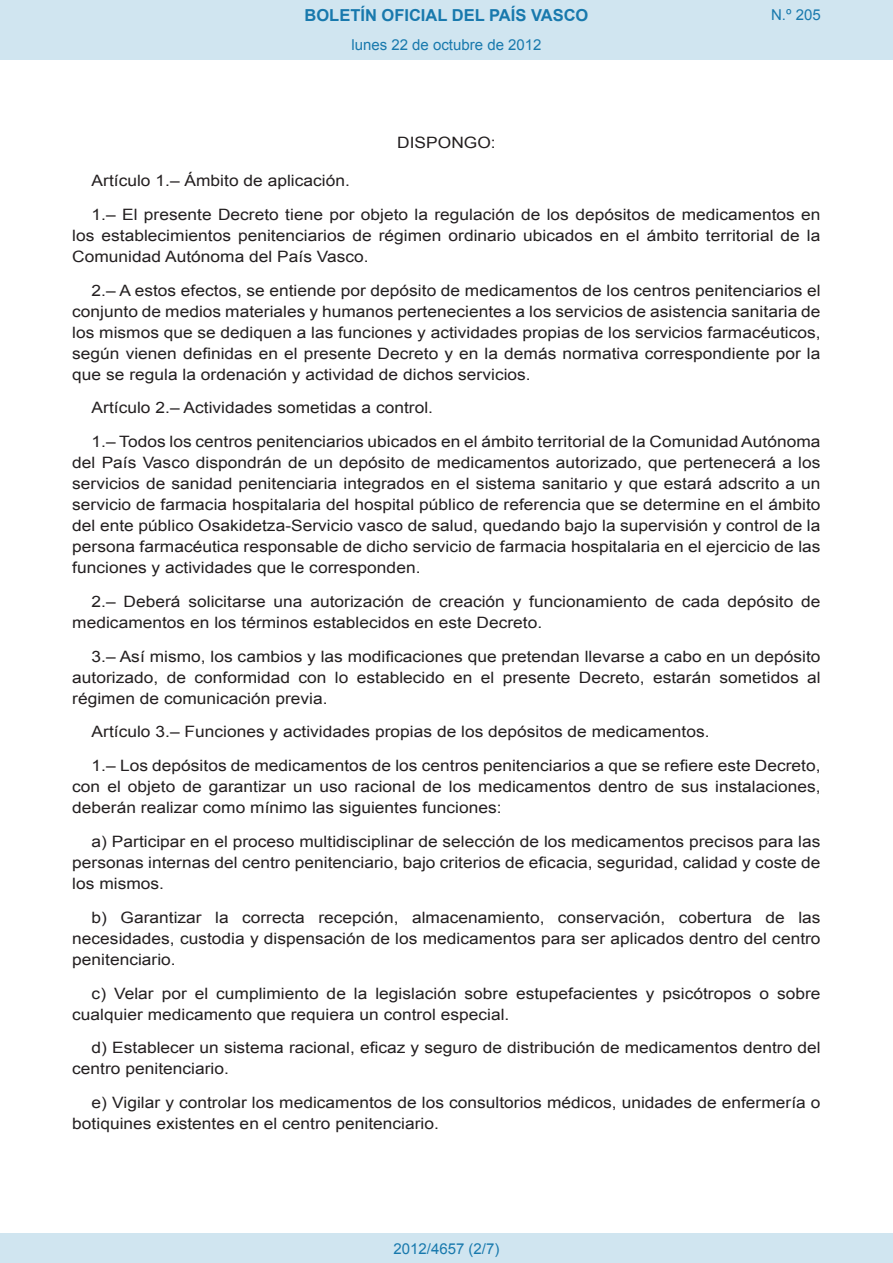
<style>
.page{position:relative;width:893px;height:1263px;background:#fff}
.page>*{position:absolute;margin:0;border:0;box-sizing:border-box;transform-origin:0 0}
.t1{font:700 16.5px "Arial";color:#1879ad}
.BOPVDetalle{font:15.6px/21px "Arial";color:#231f20;text-align:justify;scale:1.11 1}
.BOPVClave{font:15.6px "Arial";color:#231f20;scale:1.11 1}
.Paginacion_Centro{font:15px "Arial";color:#1879ad}
</style>
<div class="page">
<div style="left:0;top:0;width:893px;height:60px;background:#d0e5f0"></div>
<div style="left:0;top:1233px;width:893px;height:30px;background:#d0e5f0"></div>
<p class="t1" style="left:305px;top:4px;width:285px">BOLETÍN OFICIAL DEL PAÍS VASCO</p>
<p class="Paginacion_Centro" style="left:351px;top:35px;width:192px">lunes 22 de octubre de 2012</p>
<p class="BOPVClave" style="left:397px;top:132px;width:90px">DISPONGO:</p>
<p class="Paginacion_Centro" style="left:771px;top:5px;width:51px">N.º 205</p>
<p class="BOPVDetalle" style="left:92px;top:170px;width:234px">Artículo 1.– Ámbito de aplicación.</p>
<p class="BOPVDetalle" style="left:72px;top:204px;width:676px;text-indent:19px">1.– El presente Decreto tiene por objeto la regulación de los depósitos de medicamentos en los establecimientos penitenciarios de régimen ordinario ubicados en el ámbito territorial de la Comunidad Autónoma del País Vasco.</p>
<p class="BOPVDetalle" style="left:72px;top:280px;width:676px;text-indent:19px">2.– A estos efectos, se entiende por depósito de medicamentos de los centros penitenciarios el conjunto de medios materiales y humanos pertenecientes a los servicios de asistencia sanitaria de los mismos que se dediquen a las funciones y actividades propias de los servicios farmacéuticos, según vienen definidas en el presente Decreto y en la demás normativa correspondiente por la que se regula la ordenación y actividad de dichos servicios.</p>
<p class="BOPVDetalle" style="left:92px;top:398px;width:309px">Artículo 2.– Actividades sometidas a control.</p>
<p class="BOPVDetalle" style="left:72px;top:431px;width:676px;text-indent:19px">1.– Todos los centros penitenciarios ubicados en el ámbito territorial de la Comunidad Autónoma del País Vasco dispondrán de un depósito de medicamentos autorizado, que pertenecerá a los servicios de sanidad penitenciaria integrados en el sistema sanitario y que estará adscrito a un servicio de farmacia hospitalaria del hospital público de referencia que se determine en el ámbito del ente público Osakidetza-Servicio vasco de salud, quedando bajo la supervisión y control de la persona farmacéutica responsable de dicho servicio de farmacia hospitalaria en el ejercicio de las funciones y actividades que le corresponden.</p>
<p class="BOPVDetalle" style="left:72px;top:591px;width:676px;text-indent:19px">2.– Deberá solicitarse una autorización de creación y funcionamiento de cada depósito de medicamentos en los términos establecidos en este Decreto.</p>
<p class="BOPVDetalle" style="left:72px;top:646px;width:676px;text-indent:19px">3.– Así mismo, los cambios y las modificaciones que pretendan llevarse a cabo en un depósito autorizado, de conformidad con lo establecido en el presente Decreto, estarán sometidos al régimen de comunicación previa.</p>
<p class="BOPVDetalle" style="left:92px;top:722px;width:558px">Artículo 3.– Funciones y actividades propias de los depósitos de medicamentos.</p>
<p class="BOPVDetalle" style="left:72px;top:755px;width:676px;text-indent:19px">1.– Los depósitos de medicamentos de los centros penitenciarios a que se refiere este Decreto, con el objeto de garantizar un uso racional de los medicamentos dentro de sus instalaciones, deberán realizar como mínimo las siguientes funciones:</p>
<p class="BOPVDetalle" style="left:72px;top:831px;width:676px;text-indent:19px">a) Participar en el proceso multidisciplinar de selección de los medicamentos precisos para las personas internas del centro penitenciario, bajo criterios de eficacia, seguridad, calidad y coste de los mismos.</p>
<p class="BOPVDetalle" style="left:72px;top:907px;width:676px;text-indent:19px">b) Garantizar la correcta recepción, almacenamiento, conservación, cobertura de las necesidades, custodia y dispensación de los medicamentos para ser aplicados dentro del centro penitenciario.</p>
<p class="BOPVDetalle" style="left:72px;top:983px;width:675px;text-indent:19px">c) Velar por el cumplimiento de la legislación sobre estupefacientes y psicótropos o sobre cualquier medicamento que requiera un control especial.</p>
<p class="BOPVDetalle" style="left:72px;top:1037px;width:676px;text-indent:19px">d) Establecer un sistema racional, eficaz y seguro de distribución de medicamentos dentro del centro penitenciario.</p>
<p class="BOPVDetalle" style="left:72px;top:1092px;width:676px;text-indent:19px">e) Vigilar y controlar los medicamentos de los consultorios médicos, unidades de enfermería o botiquines existentes en el centro penitenciario.</p>
<p class="Paginacion_Centro" style="left:393px;top:1238px;width:107px">2012/4657 (2/7)</p>
</div>
